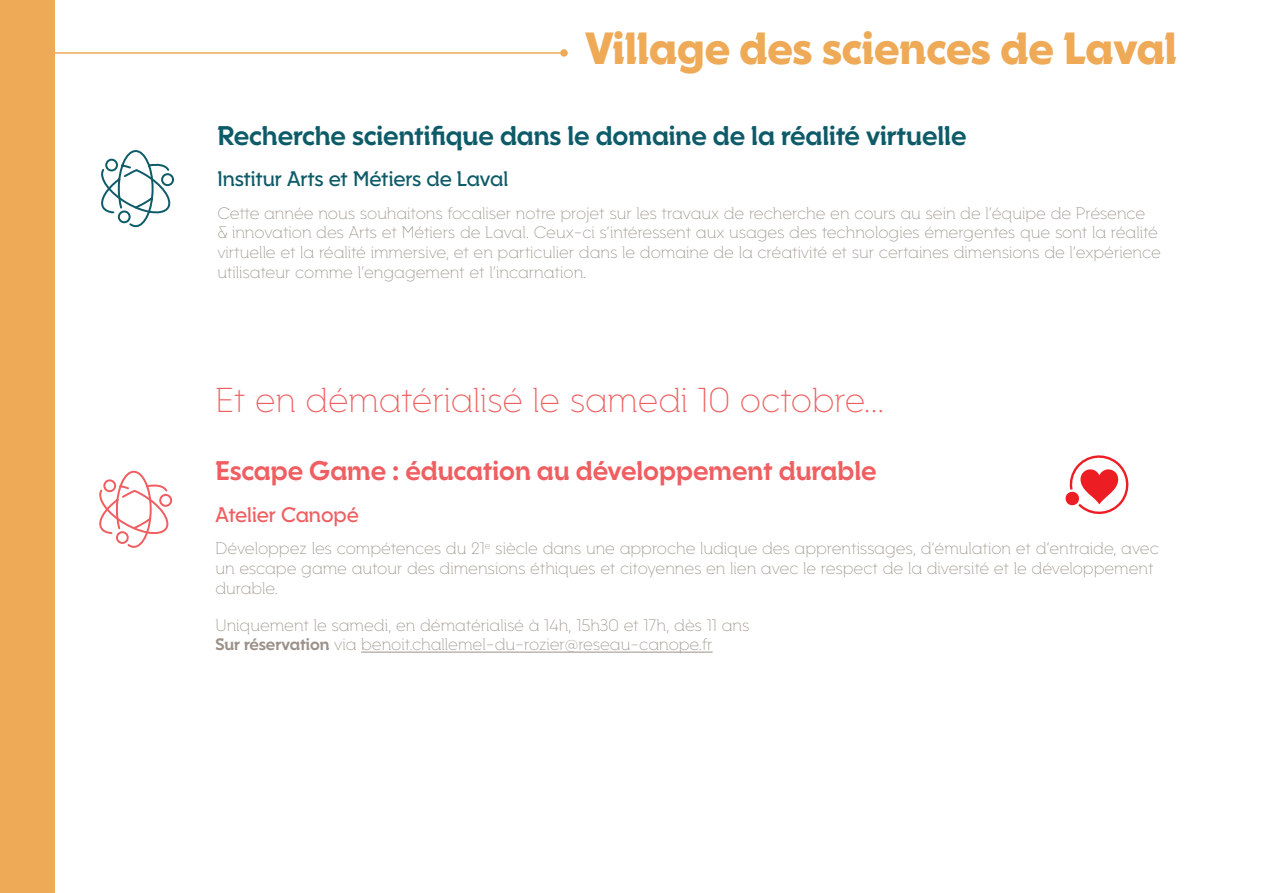
<style>
.page{position:relative;width:1263px;height:893px;background:#fff}
.page>*{position:absolute;margin:0;border:0;box-sizing:border-box;transform-origin:0 0}
.t1{font:900 45px "Campora Classic";letter-spacing:-.005em;color:#eeaa57}
.t2{font:300 34.5px "Campora Classic";color:#ee5f60}
.t3{font:800 27px "Campora Classic";letter-spacing:-.005em;color:#0d5b68}
.t4{font:800 27px "Campora Classic";color:#ef5e61}
.t5{font:700 21px "Campora Classic";letter-spacing:-.005em;color:#0d5b68}
.t6{font:700 21px "Campora Classic";letter-spacing:-.005em;color:#ef5e61}
.t7{font:300 16.5px/19.8px "Campora Classic";color:#9b9188}
.s1{font-weight:800}
</style>
<div class="page">
<div style="left:0;top:0;width:54px;height:893px;background:#eeaa57"></div>
<hr style="left:0;top:52px;width:568px;height:2px;background:#eeaa57">
<div style="left:560px;top:49px;width:8px;height:8px;background:#eeaa57;border-radius:50%"></div>
<svg style="left:101px;top:150px;width:73px;height:78px"></svg>
<svg style="left:99px;top:470px;width:74px;height:78px"></svg>
<hr style="left:361px;top:652px;width:352px;height:1px;background:#9b9188">
<svg style="left:1065px;top:455px;width:64px;height:60px"></svg>
<h1 class="t1" style="left:585px;top:20px;width:593px">Village des sciences de Laval</h1>
<h3 class="t3" style="left:217px;top:118px;width:751px">Recherche scientifique dans le domaine de la réalité virtuelle</h3>
<p class="t5" style="left:217px;top:166px;width:292px">Institur Arts et Métiers de Laval</p>
<p class="t7" style="left:217px;top:203px;width:945px">Cette année nous souhaitons focaliser notre projet sur les travaux de recherche en cours au sein de l’équipe de Présence<br>&amp; innovation des Arts et Métiers de Laval. Ceux-ci s’intéressent aux usages des technologies émergentes que sont la réalité virtuelle et la réalité immersive, et en particulier dans le domaine de la créativité et sur certaines dimensions de l’expérience utilisateur comme l’engagement et l’incarnation.</p>
<h2 class="t2" style="left:215px;top:379px;width:670px">Et en dématérialisé le samedi 10 octobre...</h2>
<h3 class="t4" style="left:215px;top:453px;width:662px">Escape Game : éducation au développement durable</h3>
<p class="t6" style="left:215px;top:501px;width:145px">Atelier Canopé</p>
<p class="t7" style="left:215px;top:538px;width:945px">Développez les compétences du 21<sup>e</sup> siècle dans une approche ludique des apprentissages, d’émulation et d’entraide, avec un escape game autour des dimensions éthiques et citoyennes en lien avec le respect de la diversité et le développement durable.</p>
<p class="t7" style="left:215px;top:615px;width:536px">Uniquement le samedi, en dématérialisé à 14h, 15h30 et 17h, dès 11 ans<br><span class="s1">Sur réservation</span> via benoit.challemel-du-rozier@reseau-canope.fr</p>
</div>
